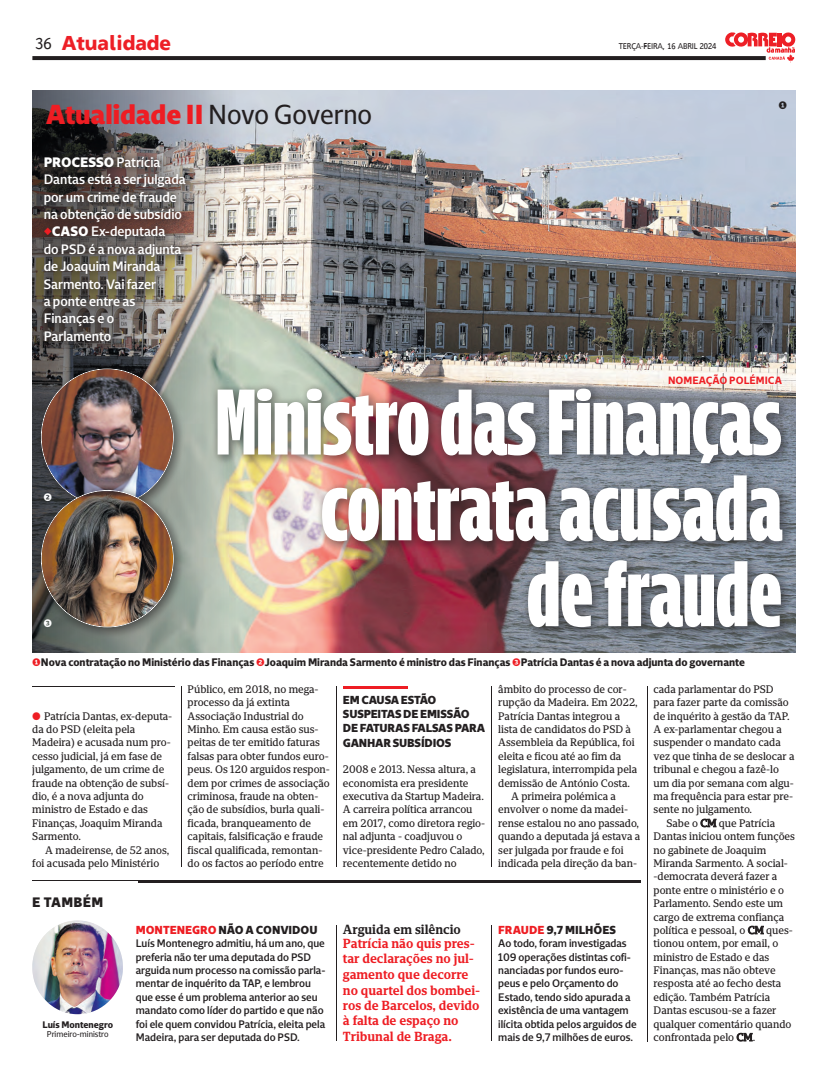
<style>
.page{position:relative;width:828px;height:1080px;background:#fff}
.page>*{position:absolute;margin:0;border:0;box-sizing:border-box;transform-origin:0 0}
.t1{font:700 95.5px/85.8px "Correio Title CM";color:#fff;text-align:right}
.t2{font:800 28.2px "Correio Sans";color:#ee1d23}
.t3{font:20px "Agan 75";color:#ed1f26;scale:.95 1}
.t4{font:500 14.1px "Correio Sans";color:#fff}
.t5{font:800 14.1px "Correio Sans";letter-spacing:-.005em;color:#fff}
.t6{font:800 14.1px "Correio Sans";letter-spacing:.025em;color:#231f20}
.t7{font:700 13.6px/15.5px "Correio Slab";color:#ee1d23}
.t8{font:700 13.6px "Correio Slab";color:#231f20}
.t9{font:800 11.9px/14.1px "Correio Sans";letter-spacing:-.015em;color:#231f20}
.t10{font:11.2px/13.4px "Correio Slab";color:#231f20}
.t11{font:500 11.2px/13.4px "Correio Sans";color:#231f20}
.t12{font:800 11.2px "Correio Sans";color:#231f20}
.t13{font:700 10.8px "Correio Sans";letter-spacing:.005em;color:#ee1d23}
.t14{font:800 9.8px "Correio Sans";color:#231f20}
.t15{font:8.7px "Correio Sans";color:#231f20}
.t16{font:8.3px "Aan 55";letter-spacing:-.02em;color:#231f20;scale:.91 1}
.s1{font-family:"Talis Regular W00";font-size:19.2px;color:#231f20}
.s2{font-weight:400;color:#231f20}
.s3{font-weight:500}
.s4{font-weight:800}
.s5{color:#ee1d23}
</style>
<div class="page">
<svg style="left:32px;top:56px;width:693px;height:4px;fill:#231f20"></svg>
<svg style="left:725px;top:32px;width:70px;height:31px"></svg>
<img style="left:236px;top:91px;width:560px;height:562px">
<svg style="left:32px;top:91px;width:204px;height:562px"></svg>
<hr style="left:343px;top:686px;width:65px;height:2px;background:#ee1d23">
<hr style="left:336px;top:686px;width:1px;height:181px;background:#231f20">
<img style="left:32px;top:111px;width:205px;height:285px">
<hr style="left:181px;top:686px;width:1px;height:181px;background:#231f20">
<hr style="left:32px;top:686px;width:143px;height:1px;background:#231f20">
<hr style="left:492px;top:686px;width:1px;height:181px;background:#231f20">
<hr style="left:647px;top:686px;width:1px;height:355px;background:#231f20">
<hr style="left:336px;top:926px;width:1px;height:115px;background:#231f20">
<hr style="left:492px;top:926px;width:1px;height:115px;background:#231f20">
<img style="left:32px;top:921px;width:91px;height:93px">
<hr style="left:138px;top:880px;width:503px;height:3px;background:#231f20">
<hr style="left:32px;top:880px;width:108px;height:1px;background:#231f20">
<img style="left:35px;top:362px;width:151px;height:122px">
<img style="left:35px;top:484px;width:151px;height:156px">
<img style="left:193px;top:368px;width:601px;height:285px">
<svg style="left:44px;top:228px;width:7px;height:7px"></svg>
<svg style="left:779px;top:102px;width:8px;height:7px"></svg>
<img style="left:41px;top:369px;width:133px;height:258px">
<h3 class="t3" style="left:36px;top:32px;width:144px"><span class="s1">36</span> Atualidade</h3>
<p class="t16" style="left:619px;top:41px;width:109px">TERÇA-FEIRA, 16 ABRIL 2024</p>
<h2 class="t2" style="left:46px;top:96px;width:328px">Atualidade II <span class="s2">Novo Governo</span></h2>
<p class="t5" style="left:44px;top:153px;width:118px">PROCESSO <span class="s3">Patrícia</span></p>
<p class="t4" style="left:44px;top:171px;width:144px">Dantas está a ser julgada</p>
<p class="t4" style="left:44px;top:188px;width:135px">por um crime de fraude</p>
<p class="t4" style="left:44px;top:206px;width:140px">na obtenção de subsídio</p>
<p class="t4" style="left:52px;top:223px;width:115px"><span class="s4">CASO</span> Ex-deputada</p>
<p class="t4" style="left:44px;top:240px;width:139px">do PSD é a nova adjunta</p>
<p class="t4" style="left:44px;top:258px;width:118px">de Joaquim Miranda</p>
<p class="t4" style="left:44px;top:275px;width:114px">Sarmento. Vai fazer</p>
<p class="t4" style="left:44px;top:292px;width:93px">a ponte entre as</p>
<p class="t4" style="left:44px;top:310px;width:72px">Finanças e o</p>
<p class="t4" style="left:44px;top:327px;width:69px">Parlamento</p>
<p class="t13" style="left:668px;top:373px;width:115px">NOMEAÇÃO POLÉMICA</p>
<h1 class="t1" style="left:216px;top:380px;width:568px">Ministro das Finanças contrata acusada<br>de fraude</h1>
<p class="t12" style="left:41px;top:655px;width:705px">Nova contratação no Ministério das Finanças Joaquim Miranda Sarmento é ministro das Finanças <span class="s5">✓</span>Patrícia Dantas é a nova adjunta do governante</p>
<p class="t10" style="left:654px;top:683px;width:122px">cada parlamentar do PSD</p>
<p class="t10" style="left:654px;top:696px;width:137px">para fazer parte da comissão</p>
<p class="t10" style="left:654px;top:709px;width:138px">de inquérito à gestão da TAP.</p>
<p class="t10" style="left:654px;top:723px;width:130px">A ex-parlamentar chegou a</p>
<p class="t10" style="left:654px;top:736px;width:129px">suspender o mandato cada</p>
<p class="t10" style="left:654px;top:749px;width:142px">vez que tinha de se deslocar a</p>
<p class="t10" style="left:654px;top:763px;width:127px">tribunal e chegou a fazê-lo</p>
<p class="t10" style="left:654px;top:776px;width:142px">um dia por semana com algu-</p>
<p class="t10" style="left:654px;top:790px;width:141px">ma frequência para estar pre-</p>
<p class="t10" style="left:654px;top:803px;width:100px">sente no julgamento.</p>
<p class="t10" style="left:667px;top:816px;width:110px">Sabe o CM que Patrícia</p>
<p class="t10" style="left:654px;top:830px;width:143px">Dantas iniciou ontem funções</p>
<p class="t10" style="left:654px;top:843px;width:114px">no gabinete de Joaquim</p>
<p class="t10" style="left:654px;top:857px;width:136px">Miranda Sarmento. A social-</p>
<p class="t10" style="left:654px;top:870px;width:125px">-democrata deverá fazer a</p>
<p class="t10" style="left:654px;top:883px;width:132px">ponte entre o ministério e o</p>
<p class="t10" style="left:654px;top:897px;width:131px">Parlamento. Sendo este um</p>
<p class="t10" style="left:654px;top:910px;width:132px">cargo de extrema confiança</p>
<p class="t10" style="left:654px;top:923px;width:141px">política e pessoal, o CM ques-</p>
<p class="t10" style="left:654px;top:937px;width:126px">tionou ontem, por email, o</p>
<p class="t10" style="left:654px;top:950px;width:117px">ministro de Estado e das</p>
<p class="t10" style="left:654px;top:964px;width:124px">Finanças, mas não obteve</p>
<p class="t10" style="left:654px;top:977px;width:129px">resposta até ao fecho desta</p>
<p class="t10" style="left:654px;top:990px;width:118px">edição. Também Patrícia</p>
<p class="t10" style="left:654px;top:1004px;width:124px">Dantas escusou-se a fazer</p>
<p class="t10" style="left:654px;top:1017px;width:139px">qualquer comentário quando</p>
<p class="t10" style="left:654px;top:1031px;width:103px">confrontada pelo CM.</p>
<p class="t10" style="left:498px;top:683px;width:130px">âmbito do processo de cor-</p>
<p class="t10" style="left:498px;top:696px;width:141px">rupção da Madeira. Em 2022,</p>
<p class="t10" style="left:498px;top:709px;width:123px">Patrícia Dantas integrou a</p>
<p class="t10" style="left:498px;top:723px;width:134px">lista de candidatos do PSD à</p>
<p class="t10" style="left:498px;top:736px;width:138px">Assembleia da República, foi</p>
<p class="t10" style="left:498px;top:749px;width:125px">eleita e ficou até ao fim da</p>
<p class="t10" style="left:498px;top:763px;width:141px">legislatura, interrompida pela</p>
<p class="t10" style="left:498px;top:776px;width:133px">demissão de António Costa.</p>
<p class="t10" style="left:511px;top:790px;width:106px">A primeira polémica a</p>
<p class="t10" style="left:498px;top:803px;width:131px">envolver o nome da madei-</p>
<p class="t10" style="left:498px;top:816px;width:142px">rense estalou no ano passado,</p>
<p class="t10" style="left:498px;top:830px;width:144px">quando a deputada já estava a</p>
<p class="t10" style="left:498px;top:843px;width:127px">ser julgada por fraude e foi</p>
<p class="t10" style="left:498px;top:857px;width:140px">indicada pela direção da ban-</p>
<p class="t10" style="left:188px;top:683px;width:144px">Público, em 2018, no mega&shy;processo da já extinta<br>Associação Industrial do<br>Minho. Em causa estão sus&shy;peitas de ter emitido faturas falsas para obter fundos euro&shy;peus. Os 120 arguidos respon&shy;dem por crimes de associação criminosa, fraude na obten&shy;ção de subsídios, burla quali&shy;ficada, branqueamento de capitais, falsificação e fraude fiscal qualificada, remontan&shy;do os factos ao período entre</p>
<p class="t9" style="left:343px;top:693px;width:144px">EM CAUSA ESTÃO<br>SUSPEITAS DE EMISSÃO<br>DE FATURAS FALSAS PARA<br>GANHAR SUBSÍDIOS</p>
<p class="t10" style="left:343px;top:763px;width:144px">2008 e 2013. Nessa altura, a economista era presidente executiva da Startup Madeira.<br>A carreira política arrancou em 2017, como diretora regio&shy;nal adjunta - coadjuvou o vice-presidente Pedro Calado, recentemente detido no</p>
<p class="t10" style="left:32px;top:709px;width:141px"><span class="s5">◆</span> Patrícia Dantas, ex-deputa&shy;da do PSD (eleita pela<br>Madeira) e acusada num pro&shy;cesso judicial, já em fase de julgamento, de um crime de fraude na obtenção de subsí&shy;dio, é a nova adjunta do ministro de Estado e das<br>Finanças, Joaquim Miranda<br>Sarmento.</p>
<p class="t10" style="left:32px;top:843px;width:138px;text-indent:13px">A madeirense, de 52 anos, foi acusada pelo Ministério</p>
<p class="t6" style="left:32px;top:894px;width:73px">E TAMBÉM</p>
<p class="t9" style="left:136px;top:923px;width:183px"><span class="s5">MONTENEGRO</span> NÃO A CONVIDOU</p>
<p class="t11" style="left:136px;top:937px;width:191px">Luís Montenegro admitiu, há um ano, que preferia não ter uma deputada do PSD arguida num processo na comissão parla&shy;mentar de inquérito da TAP, e lembrou que esse é um problema anterior ao seu mandato como líder do partido e que não foi ele quem convidou Patrícia, eleita pela Madeira, para ser deputada do PSD.</p>
<p class="t9" style="left:498px;top:923px;width:119px"><span class="s5">FRAUDE</span> 9,7 MILHÕES</p>
<p class="t11" style="left:498px;top:937px;width:140px">Ao todo, foram investigadas<br>109 operações distintas cofi&shy;nanciadas por fundos euro&shy;peus e pelo Orçamento do<br>Estado, tendo sido apurada a existência de uma vantagem ilícita obtida pelos arguidos de mais de 9,7 milhões de euros.</p>
<p class="t8" style="left:343px;top:921px;width:120px">Arguida em silêncio</p>
<p class="t7" style="left:343px;top:936px;width:139px">Patrícia não quis pres&shy;tar declarações no jul&shy;gamento que decorre no quartel dos bombei&shy;ros de Barcelos, devido à falta de espaço no<br>Tribunal de Braga.</p>
<p class="t14" style="left:43px;top:1018px;width:72px">Luís Montenegro</p>
<p class="t15" style="left:47px;top:1029px;width:63px">Primeiro-ministro</p>
</div>
